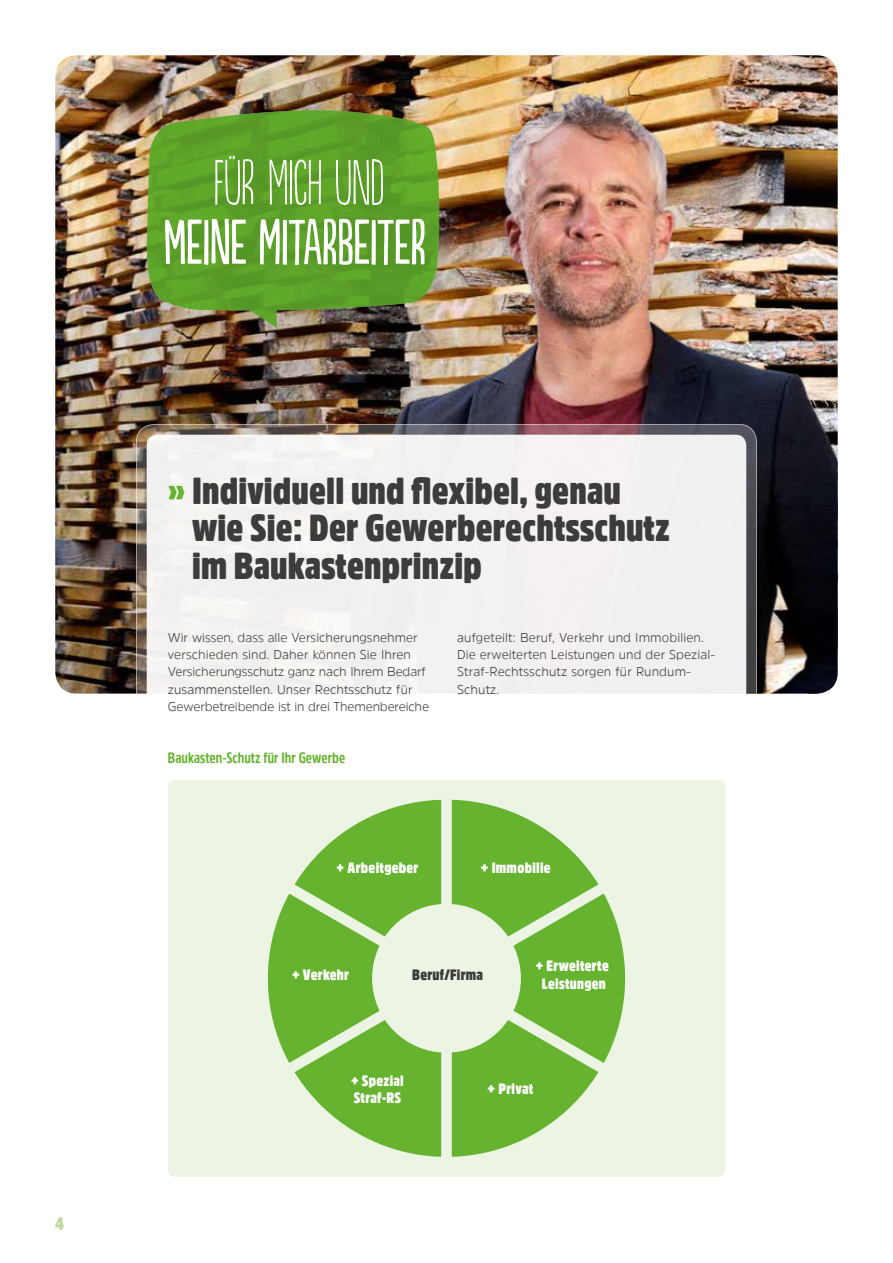
<style>
.page{position:relative;width:893px;height:1263px;background:#fff}
.page>*{position:absolute;margin:0;border:0;box-sizing:border-box;transform-origin:0 0}
.t1{font:60px "Populaire";letter-spacing:-.02em;color:#fff}
.t2{font:300 60px "Populaire";letter-spacing:-.02em;color:#fff}
.t3{font:900 37.5px/37.5px "Amsi Pro Cond";letter-spacing:.005em;color:#3c3c3b}
.t4{font:900 18px "Amsi Pro Cond";color:#bdd99b}
.t5{font:900 15px/17.2px "Amsi Pro Cond";letter-spacing:.02em;color:#fff}
.t6{font:700 15px "Amsi Pro Cond";letter-spacing:.005em;color:#65b32e}
.t7{font:900 15px "Amsi Pro Cond";letter-spacing:.02em;color:#3c3c3b}
.t8{font:300 12.75px/17.2px "Amsi Pro";letter-spacing:.005em;color:#3c3c3b}
.s1{color:#65b32e}
</style>
<div class="page">
<img style="left:55px;top:55px;width:296px;height:639px">
<img style="left:351px;top:55px;width:487px;height:639px">
<svg style="left:147px;top:110px;width:293px;height:204px;background:#609c2c"></svg>
<svg style="left:246px;top:308px;width:31px;height:20px"></svg>
<svg style="left:136px;top:424px;width:621px;height:321px"></svg>
<div style="left:147px;top:435px;width:599px;height:300px;background:linear-gradient(to right,#f5f5f4,#f3f2f3);border-radius:11px"></div>
<div style="left:168px;top:780px;width:557px;height:397px;background:#ecf4e3;border-radius:6px"></div>
<svg style="left:267px;top:799px;width:359px;height:358px;fill:#65b32e"></svg>
<h3 class="t4" style="left:55px;top:1210px;width:10px">4</h3>
<h1 class="t2" style="left:213px;top:153px;width:173px">FÜR MICH UND</h1>
<h1 class="t1" style="left:163px;top:209px;width:265px">MEINE MITARBEITER</h1>
<h2 class="t3" style="left:192px;top:471px;width:479px;text-indent:-24px"><span class="s1">»</span> Individuell und flexibel, genau wie Sie: Der Gewerberechtsschutz im Baukastenprinzip</h2>
<p class="t8" style="left:168px;top:628px;width:263px">Wir wissen, dass alle Versicherungsnehmer verschieden sind. Daher können Sie Ihren Versicherungsschutz ganz nach Ihrem Bedarf zusammenstellen. Unser Rechtsschutz für Gewerbetreibende ist in drei Themenbereiche</p>
<p class="t6" style="left:168px;top:747px;width:179px">Baukasten-Schutz für Ihr Gewerbe</p>
<p class="t8" style="left:457px;top:628px;width:257px">aufgeteilt: Beruf, Verkehr und Immobilien.<br>Die erweiterten Leistungen und der Spezial-- Straf-Rechtsschutz sorgen für Rundum-Schutz.</p>
<p class="t5" style="left:336px;top:858px;width:83px">+ Arbeitgeber</p>
<p class="t5" style="left:481px;top:858px;width:71px">+ Immobilie</p>
<p class="t5" style="left:292px;top:966px;width:59px">+ Verkehr</p>
<p class="t5" style="left:536px;top:957px;width:75px;text-align:center">+ Erweiterte<br>Leistungen</p>
<p class="t7" style="left:412px;top:964px;width:73px">Beruf/Firma</p>
<p class="t5" style="left:351px;top:1071px;width:54px">+ Spezial<br>Straf-RS</p>
<p class="t5" style="left:488px;top:1080px;width:47px">+ Privat</p>
</div>
